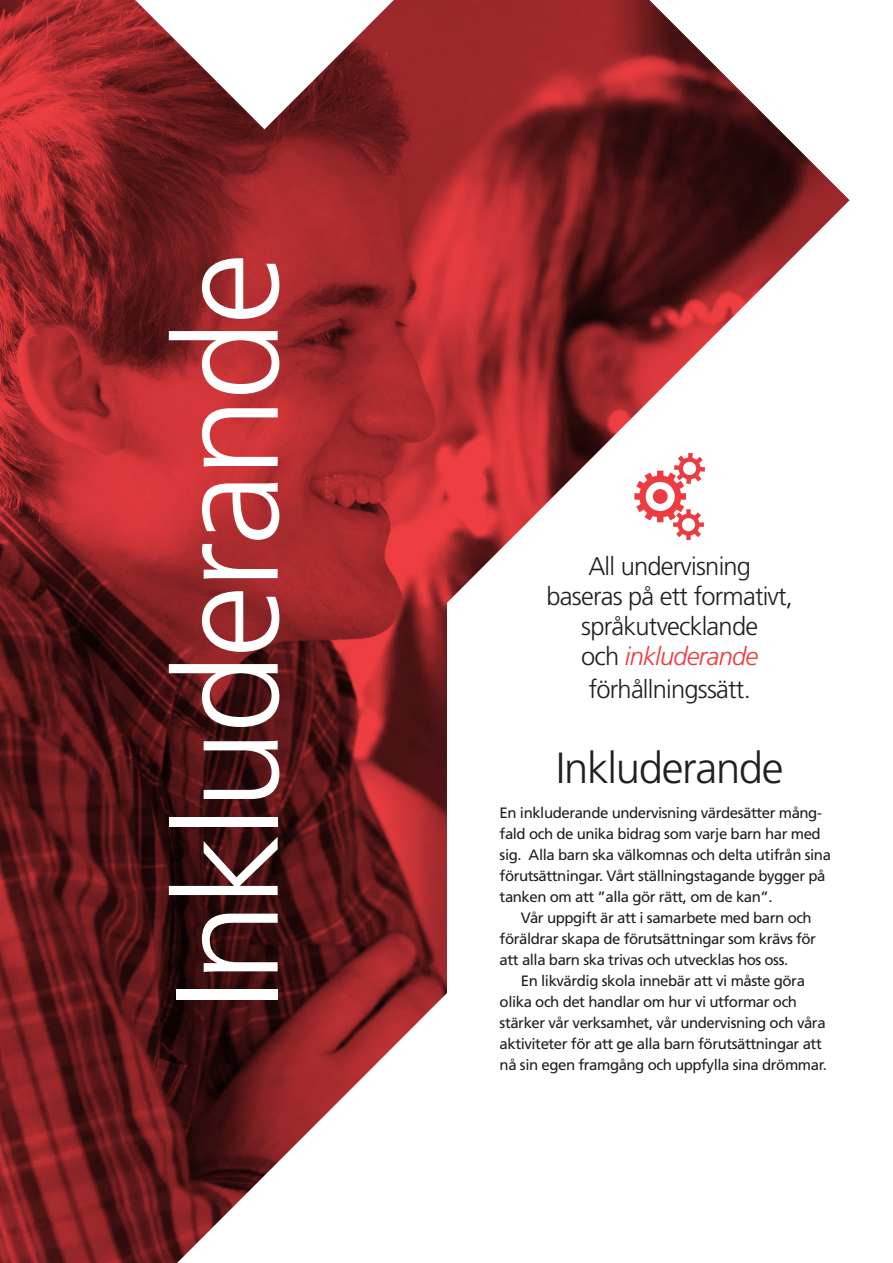
<style>
.page{position:relative;width:893px;height:1263px;background:#fff}
.page>*{position:absolute;margin:0;border:0;box-sizing:border-box;transform-origin:0 0}
.t1{font:300 145.05px "Frutiger LT Std";letter-spacing:-.03em;color:#fff}
.t2{font:300 43.65px "Frutiger LT Std";letter-spacing:-.03em;color:#231f20}
.t3{font:300 25.5px/30px "Frutiger LT Std";letter-spacing:-.03em;color:#231f20;text-align:center}
.t4{font:15px/21px "Frutiger LT Std";letter-spacing:-.03em;color:#231f20}
.s1{font-style:italic;color:#ee3a41}
</style>
<div class="page">
<img style="left:446px;top:0;width:403px;height:670px">
<img style="left:0;top:0;width:446px;height:1263px">
<svg style="left:177px;top:965px;width:270px;height:298px"></svg>
<svg style="left:135px;top:0;width:259px;height:129px"></svg>
<svg style="left:634px;top:453px;width:71px;height:87px"></svg>
<p class="t1" style="left:145px;top:1011px;width:760px;rotate:-90deg">Inkluderande</p>
<p class="t3" style="left:546px;top:551px;width:248px">All undervisning<br>baseras på ett formativt, språkutvecklande<br>och <span class="s1">inkluderande</span></p>
<p class="t3" style="left:589px;top:674px;width:164px">förhållningssätt.</p>
<p class="t2" style="left:556px;top:743px;width:229px">Inkluderande</p>
<p class="t4" style="left:500px;top:802px;width:333px">En inkluderande undervisning värdesätter mång&shy;fald och de unika bidrag som varje barn har med sig. Alla barn ska välkomnas och delta utifrån sina förutsättningar. Vårt ställningstagande bygger på tanken om att ”alla gör rätt, om de kan”.</p>
<p class="t4" style="left:500px;top:907px;width:318px;text-indent:21px">Vår uppgift är att i samarbete med barn och föräldrar skapa de förutsättningar som krävs för att alla barn ska trivas och utvecklas hos oss.</p>
<p class="t4" style="left:500px;top:970px;width:329px;text-indent:21px">En likvärdig skola innebär att vi måste göra olika och det handlar om hur vi utformar och stärker vår verksamhet, vår undervisning och våra aktiviteter för att ge alla barn förutsättningar att nå sin egen framgång och uppfylla sina drömmar.</p>
</div>
